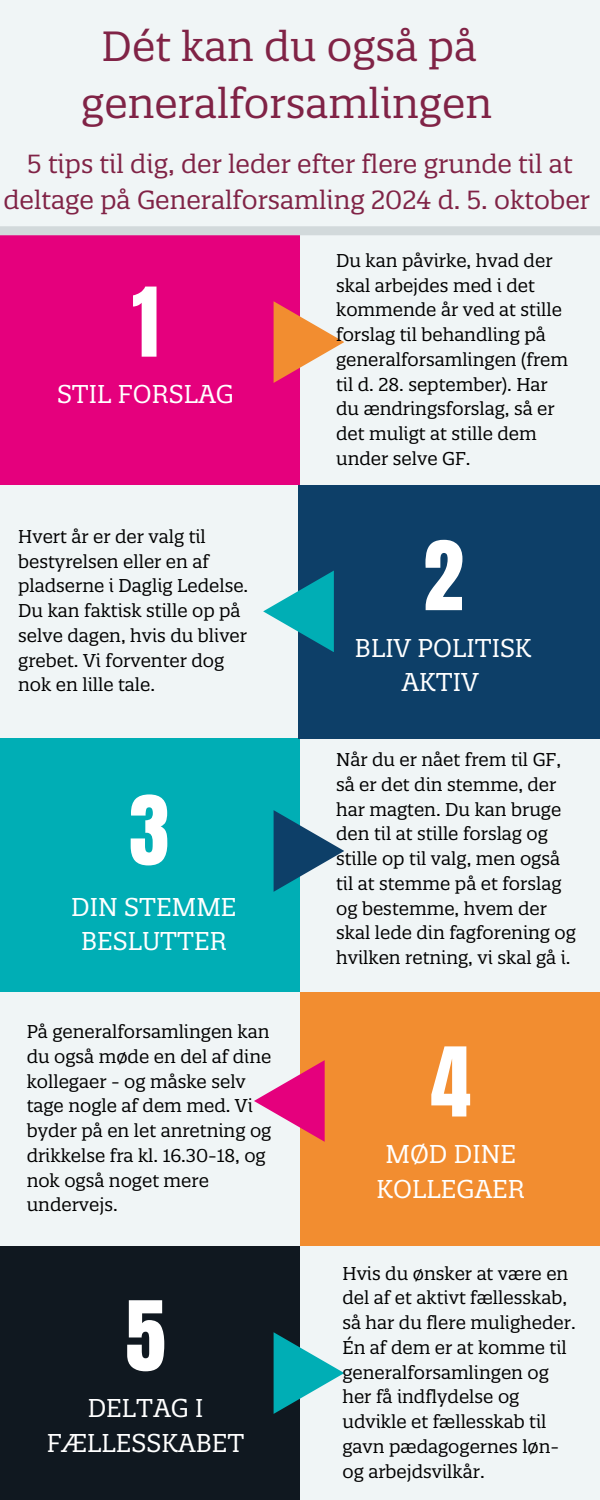
<style>
.page{position:relative;width:600px;height:1500px;background:#f0f5f6}
.page>*{position:absolute;margin:0;border:0;box-sizing:border-box;transform-origin:0 0}
.t1{font:81.5px "Anton";color:#fff}
.t2{font:41px/57px "Quatro Slab";color:#802346;text-align:center}
.t3{font:25.4px/35.2px "Quatro Slab";color:#802346;text-align:center}
.t4{font:25px/34.5px "Quatro Slab";color:#fff;text-align:center}
.t5{font:18px/24.8px "Quatro Slab";color:#000}
</style>
<div class="page">
<div style="left:0;top:231px;width:300px;height:254px;background:#e5007d"></div>
<div style="left:0;top:738px;width:300px;height:254px;background:#00aeb5"></div>
<div style="left:0;top:1246px;width:300px;height:254px;background:#101820"></div>
<div style="left:299px;top:485px;width:301px;height:253px;background:#0d3f68"></div>
<div style="left:300px;top:992px;width:300px;height:254px;background:#f28d30"></div>
<svg style="left:274px;top:301px;width:70px;height:82px"></svg>
<svg style="left:263px;top:571px;width:71px;height:81px"></svg>
<svg style="left:254px;top:1060px;width:71px;height:82px"></svg>
<svg style="left:274px;top:810px;width:70px;height:82px"></svg>
<svg style="left:274px;top:1332px;width:70px;height:82px"></svg>
<div style="left:0;top:226px;width:600px;height:9px;background:#d2d9db"></div>
<p class="t2" style="left:81px;top:17px;width:412px">Dét kan du også på generalforsamlingen</p>
<p class="t3" style="left:4px;top:146px;width:588px">5 tips til dig, der leder efter flere grunde til at deltage på Generalforsamling 2024 d. 5. oktober</p>
<p class="t1" style="left:132px;top:264px;width:28px">1</p>
<p class="t4" style="left:57px;top:377px;width:178px">STIL FORSLAG</p>
<p class="t5" style="left:18px;top:524px;width:232px">Hvert år er der valg til bestyrelsen eller en af pladserne i Daglig Ledelse.<br>Du kan faktisk stille op på selve dagen, hvis du bliver grebet. Vi forventer dog nok en lille tale.</p>
<p class="t1" style="left:129px;top:772px;width:42px">3</p>
<p class="t4" style="left:71px;top:889px;width:167px">DIN STEMME<br>BESLUTTER</p>
<p class="t5" style="left:27px;top:1019px;width:246px">På generalforsamlingen kan du også møde en del af dine kollegaer - og måske selv tage nogle af dem med. Vi byder på en let anretning og drikkelse fra kl. 16.30-18, og nok også noget mere undervejs.</p>
<p class="t1" style="left:125px;top:1278px;width:42px">5</p>
<p class="t4" style="left:47px;top:1391px;width:199px">DELTAG I<br>FÆLLESSKABET</p>
<p class="t5" style="left:336px;top:248px;width:234px">Du kan påvirke, hvad der skal arbejdes med i det kommende år ved at stille forslag til behandling på generalforsamlingen (frem til d. 28. september). Har du ændringsforslag, så er det muligt at stille dem under selve GF.</p>
<p class="t1" style="left:423px;top:517px;width:42px">2</p>
<p class="t4" style="left:355px;top:630px;width:178px">BLIV POLITISK<br>AKTIV</p>
<p class="t5" style="left:336px;top:747px;width:241px">Når du er nået frem til GF, så er det din stemme, der har magten. Du kan bruge den til at stille forslag og stille op til valg, men også til at stemme på et forslag og bestemme, hvem der skal lede din fagforening og hvilken retning, vi skal gå i.</p>
<p class="t1" style="left:431px;top:1024px;width:42px">4</p>
<p class="t4" style="left:377px;top:1137px;width:150px">MØD DINE<br>KOLLEGAER</p>
<p class="t5" style="left:342px;top:1261px;width:235px">Hvis du ønsker at være en del af et aktivt fællesskab, så har du flere muligheder.<br>Én af dem er at komme til generalforsamlingen og her få indflydelse og udvikle et fællesskab til gavn pædagogernes løn&shy;og arbejdsvilkår.</p>
</div>
